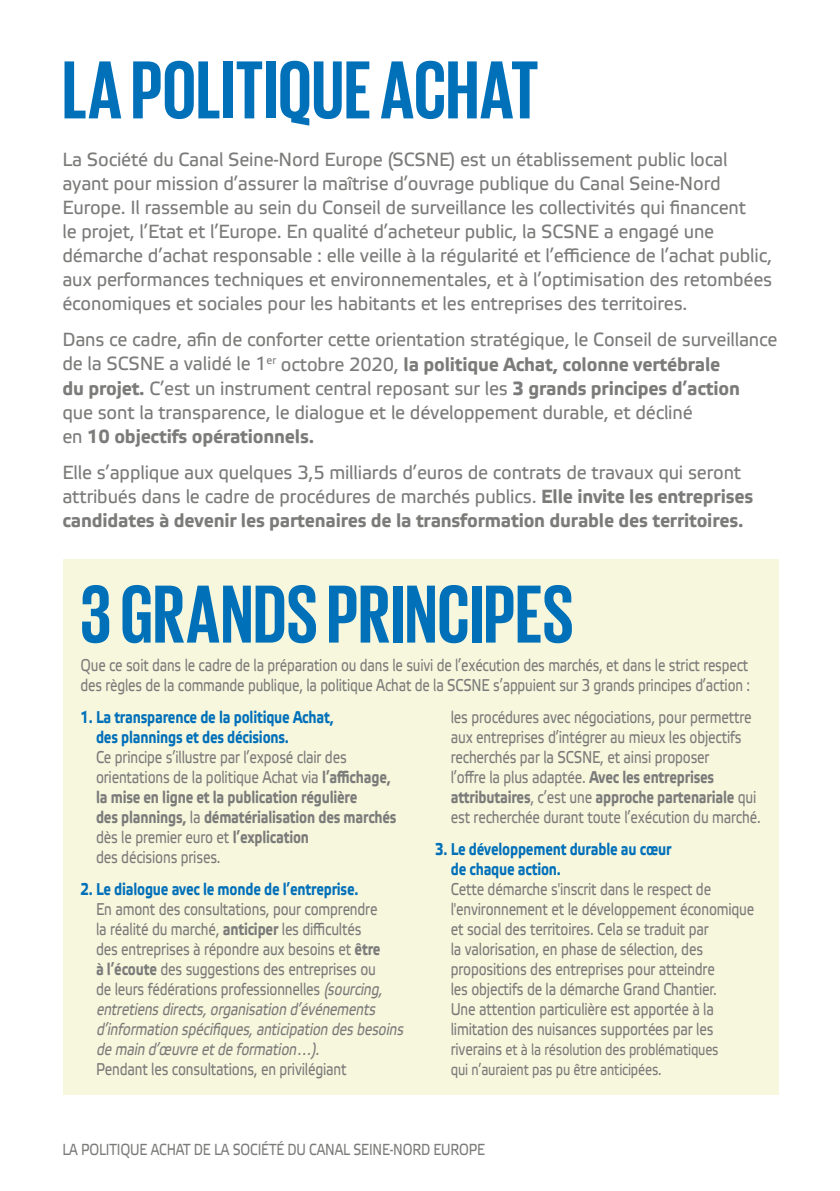
<style>
.page{position:relative;width:840px;height:1191px;background:#fff}
.page>*{position:absolute;margin:0;border:0;box-sizing:border-box;transform-origin:0 0}
.t1{font:700 84px "Giorgio Sans";letter-spacing:.005em;color:#0070b9}
.t2{font:19px/24px "Elektra Text Pro";letter-spacing:-.01em;color:#7b7b7a;scale:.96 1}
.t3{font:17px/20px "Etelka Narrow Text Pro";letter-spacing:-.01em;color:#7b7b7a}
.t4{font:700 17px/20px "Etelka Narrow Text Pro";letter-spacing:-.01em;color:#0070b9}
.t5{font:16px/20px "Etelka Narrow Text Pro";letter-spacing:-.01em;color:#7b7b7a}
.s1{font-weight:700}
.s2{font-style:italic}
.s3{font-size:17px}
</style>
<div class="page">
<div style="left:63px;top:559px;width:715px;height:535px;background:#f7f7de"></div>
<h1 class="t1" style="left:62px;top:48px;width:477px">LA POLITIQUE ACHAT</h1>
<p class="t2" style="left:62px;top:148px;width:740px">La Société du Canal Seine-Nord Europe (SCSNE) est un établissement public local ayant pour mission d’assurer la maîtrise d’ouvrage publique du Canal Seine-Nord Europe. Il rassemble au sein du Conseil de surveillance les collectivités qui financent<br>le projet, l’Etat et l’Europe. En qualité d’acheteur public, la SCSNE a engagé une démarche d’achat responsable : elle veille à la régularité et l’efficience de l’achat public, aux performances techniques et environnementales, et à l’optimisation des retombées économiques et sociales pour les habitants et les entreprises des territoires.</p>
<p class="t2" style="left:62px;top:328px;width:746px">Dans ce cadre, afin de conforter cette orientation stratégique, le Conseil de surveillance de la SCSNE a validé le 1<sup>er</sup> octobre 2020, <span class="s1">la politique Achat, colonne vertébrale<br>du projet.</span> C’est un instrument central reposant sur les <span class="s1">3 grands principes d’action<br></span>que sont la transparence, le dialogue et le développement durable, et décliné<br>en <span class="s1">10 objectifs opérationnels.</span></p>
<p class="t2" style="left:62px;top:460px;width:720px">Elle s’applique aux quelques 3,5 milliards d’euros de contrats de travaux qui seront attribués dans le cadre de procédures de marchés publics. <span class="s1">Elle invite les entreprises candidates à devenir les partenaires de la transformation durable des territoires.</span></p>
<h1 class="t1" style="left:80px;top:572px;width:494px">3 GRANDS PRINCIPES</h1>
<p class="t3" style="left:80px;top:656px;width:670px">Que ce soit dans le cadre de la préparation ou dans le suivi de l’exécution des marchés, et dans le strict respect des règles de la commande publique, la politique Achat de la SCSNE s’appuient sur 3 grands principes d’action :</p>
<p class="t4" style="left:96px;top:707px;width:239px;text-indent:-16px">1. La transparence de la politique Achat, des plannings et des décisions.</p>
<p class="t3" style="left:96px;top:748px;width:302px">Ce principe s’illustre par l’exposé clair des orientations de la politique Achat via <span class="s1">l’affichage, la mise en ligne et la publication régulière<br>des plannings,</span> la <span class="s1">dématérialisation des marchés </span>dès le premier euro et <span class="s1">l’explication<br></span>des décisions prises.</p>
<p class="t4" style="left:80px;top:879px;width:279px">2. Le dialogue avec le monde de l’entreprise.</p>
<p class="t3" style="left:96px;top:899px;width:312px">En amont des consultations, pour comprendre<br>la réalité du marché, <span class="s1">anticiper</span> les difficultés<br>des entreprises à répondre aux besoins et <span class="s1">être<br>à l’écoute</span> des suggestions des entreprises ou<br>de leurs fédérations professionnelles <span class="s2">(sourcing, entretiensdirects,organisation d’événements d’information spécifiques,anticipation desbesoins de main d’œuvre etde formation…).</span></p>
<p class="t3" style="left:96px;top:1060px;width:252px">Pendant les consultations, en privilégiant</p>
<p class="t3" style="left:450px;top:708px;width:311px">les procédures avec négociations, pour permettre aux entreprises d’intégrer au mieux les objectifs recherchés par la SCSNE, et ainsi proposer<br>l’offre la plus adaptée. <span class="s1">Avec les entreprises attributaires</span>, c’est une <span class="s1">approche partenariale</span> qui est recherchée durant toute l’exécution du marché.</p>
<p class="t4" style="left:450px;top:839px;width:222px;text-indent:-16px">3. Le développement durable au cœur de chaque action.</p>
<p class="t3" style="left:450px;top:879px;width:305px">Cette démarche s'inscrit dans le respect de l'environnement et le développement économique et social des territoires. Cela se traduit par<br>la valorisation, en phase de sélection, des propositions des entreprises pour atteindre<br>les objectifs de la démarche Grand Chantier.<br>Une attention particulière est apportée à la limitation des nuisances supportées par les</p>
<p class="t5" style="left:450px;top:1040px;width:269px"><span class="s3">riverains</span> et à la résolution des problématiques qui n’auraient pas pu être anticipées.</p>
<p class="t5" style="left:62px;top:1140px;width:424px">LA POLITIQUE ACHAT DE LA SOCIÉTÉ DU CANAL SEINE-NORD EUROPE</p>
</div>
